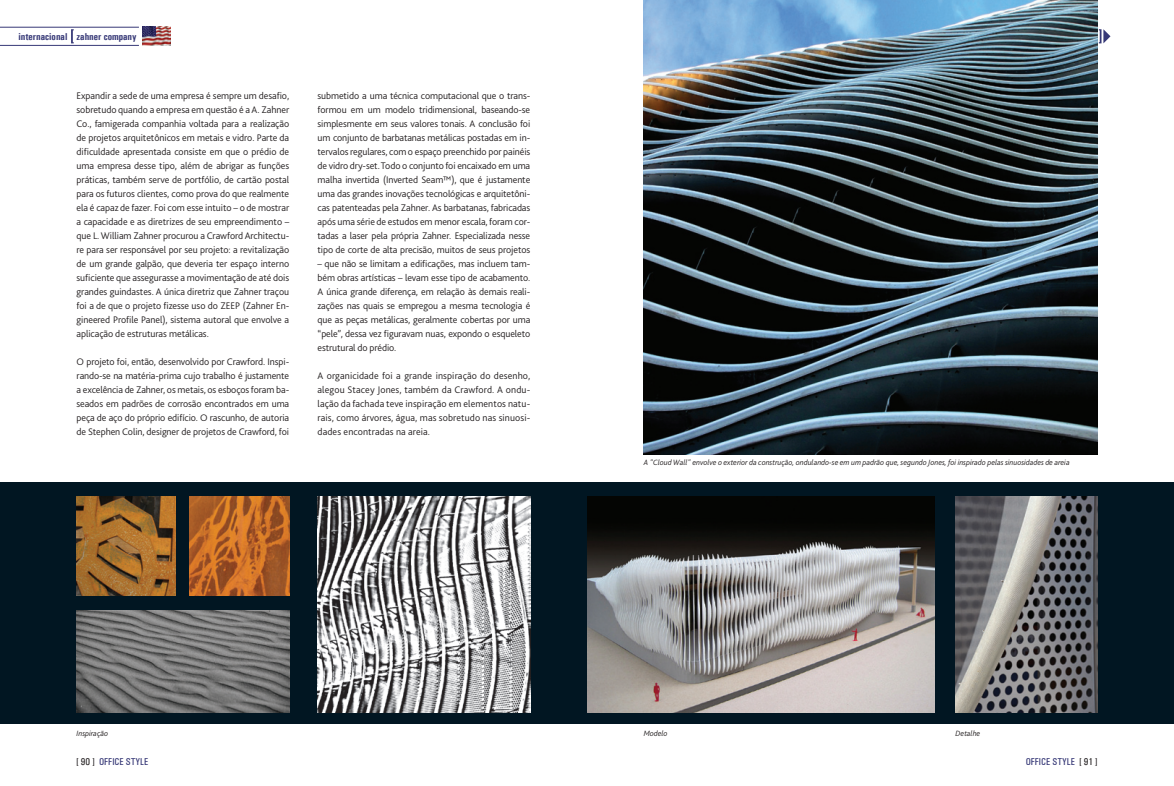
<style>
.page{position:relative;width:1174px;height:786px;background:#fff}
.page>*{position:absolute;margin:0;border:0;box-sizing:border-box;transform-origin:0 0}
.t1{font:300 10px/14px "Bliss 2";letter-spacing:-.01em;color:#231f20;text-align:justify}
.t2{font:500 condensed 10px "Univers";color:#373977}
.t3{font:700 condensed 10px "Univers";color:#373977}
.t4{font:italic 300 8px "Bliss 2";color:#231f20}
.s1{color:#231f20}
</style>
<div class="page">
<div style="left:0;top:481px;width:1174px;height:241px;background:#011622"></div>
<img style="left:643px;top:0;width:454px;height:454px">
<img style="left:317px;top:496px;width:213px;height:215px">
<img style="left:955px;top:496px;width:142px;height:215px">
<img style="left:77px;top:496px;width:99px;height:99px">
<img style="left:77px;top:610px;width:212px;height:101px">
<img style="left:190px;top:496px;width:99px;height:99px">
<img style="left:587px;top:496px;width:347px;height:215px">
<hr style="left:0;top:45px;width:139px;height:1px;background:#373977">
<hr style="left:0;top:27px;width:139px;height:1px;background:#373977">
<svg style="left:71px;top:29px;width:3px;height:14px"></svg>
<img style="left:142px;top:27px;width:29px;height:19px">
<svg style="left:1098px;top:29px;width:12px;height:14px"></svg>
<p class="t3" style="left:18px;top:30px;width:120px">internacional zahner company</p>
<p class="t1" style="left:77px;top:88px;width:214px">Expandir a sede de uma empresa é sempre um desafio, sobretudo quando a empresa em questão é a A. Zahner Co., famigerada companhia voltada para a realização de projetos arquitetônicos em metais e vidro. Parte da dificuldade apresentada consiste em que o prédio de uma empresa desse tipo, além de abrigar as funções práticas, também serve de portfólio, de cartão postal para os futuros clientes, como prova do que realmente ela é capaz de fazer. Foi com esse intuito – o de mostrar a capacidade e as diretrizes de seu empreendimento – que L. William Zahner procurou a Crawford Architectu&shy;re para ser responsável por seu projeto: a revitalização de um grande galpão, que deveria ter espaço interno suficiente que assegurasse a movimentação de até dois grandes guindastes. A única diretriz que Zahner traçou foi a de que o projeto fizesse uso do ZEEP (Zahner En&shy;gineered Profile Panel), sistema autoral que envolve a aplicação de estruturas metálicas.</p>
<p class="t1" style="left:77px;top:354px;width:214px">O projeto foi, então, desenvolvido por Crawford. Inspi&shy;rando-se na matéria-prima cujo trabalho é justamente a excelência de Zahner, os metais, os esboços foram ba&shy;seados em padrões de corrosão encontrados em uma peça de aço do próprio edifício. O rascunho, de autoria de Stephen Colin, designer de projetos de Crawford, foi</p>
<p class="t1" style="left:317px;top:88px;width:214px">submetido a uma técnica computacional que o trans&shy;formou em um modelo tridimensional, baseando-se simplesmente em seus valores tonais. A conclusão foi um conjunto de barbatanas metálicas postadas em in&shy;tervalos regulares, com o espaço preenchido por painéis de vidro dry-set. Todo o conjunto foi encaixado em uma malha invertida (Inverted Seam™), que é justamente uma das grandes inovações tecnológicas e arquitetôni&shy;cas patenteadas pela Zahner. As barbatanas, fabricadas após uma série de estudos em menor escala, foram cor&shy;tadas a laser pela própria Zahner. Especializada nesse tipo de corte de alta precisão, muitos de seus projetos</p>
<p class="t1" style="left:317px;top:256px;width:214px">– que não se limitam a edificações, mas incluem tam&shy;bém obras artísticas – levam esse tipo de acabamento.<br>A única grande diferença, em relação às demais reali&shy;zações nas quais se empregou a mesma tecnologia é que as peças metálicas, geralmente cobertas por uma “pele”, dessa vez figuravam nuas, expondo o esqueleto estrutural do prédio.</p>
<p class="t1" style="left:317px;top:368px;width:214px">A organicidade foi a grande inspiração do desenho, alegou Stacey Jones, também da Crawford. A ondu&shy;lação da fachada teve inspiração em elementos natu&shy;rais, como árvores, água, mas sobretudo nas sinuosi&shy;dades encontradas na areia.</p>
<p class="t4" style="left:643px;top:457px;width:427px">A "Cloud Wall" envolve o exterior da construção, ondulando-se em um padrão que, segundo Jones, foi inspirado pelas sinuosidades de areia</p>
<p class="t4" style="left:77px;top:728px;width:33px">Inspiração</p>
<p class="t4" style="left:643px;top:728px;width:25px">Modelo</p>
<p class="t4" style="left:955px;top:728px;width:26px">Detalhe</p>
<p class="t2" style="left:77px;top:754px;width:73px"><span class="s1">[ 90 ]</span> OFFICE STYLE</p>
<p class="t2" style="left:1025px;top:754px;width:73px">OFFICE STYLE <span class="s1">[ 91 ]</span></p>
</div>
